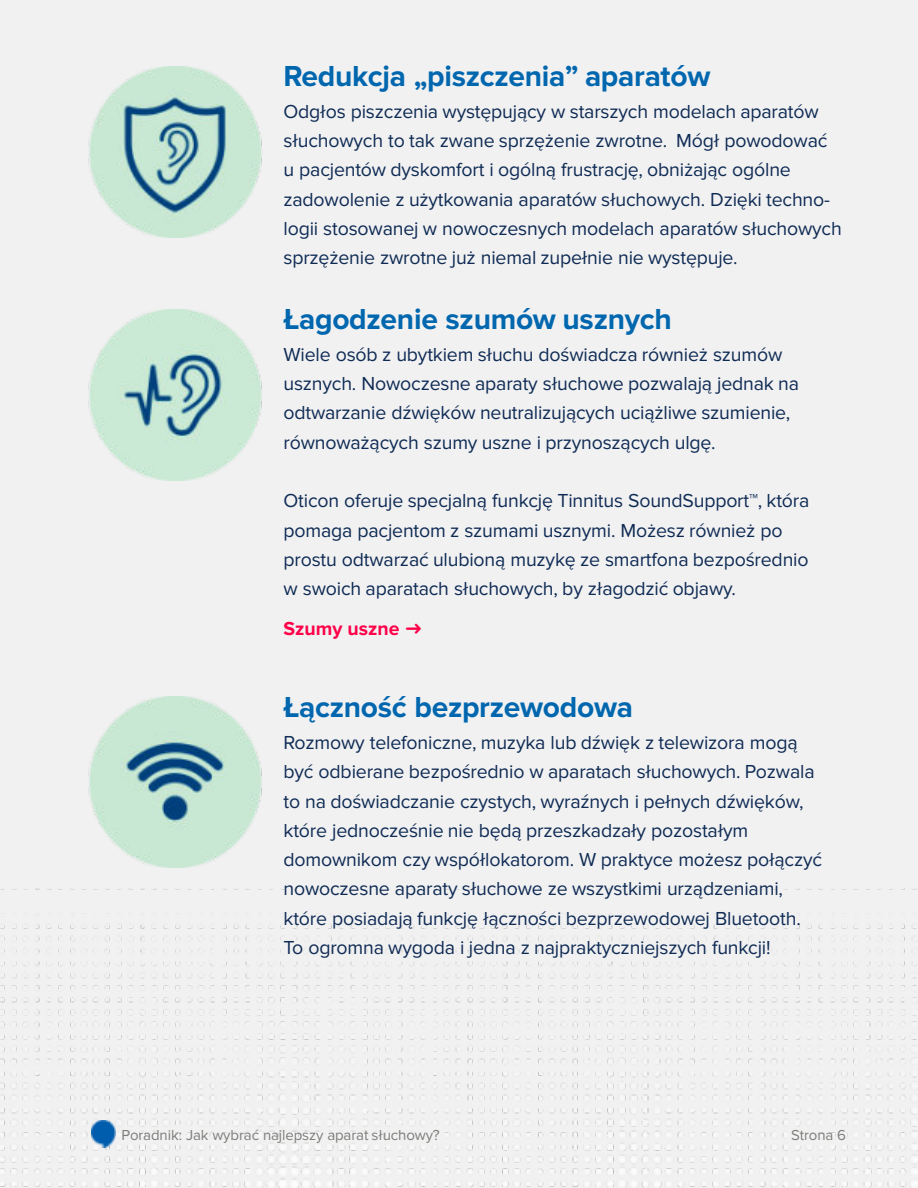
<style>
.page{position:relative;width:918px;height:1188px;background:#f1f1f2}
.page>*{position:absolute;margin:0;border:0;box-sizing:border-box;transform-origin:0 0}
.t1{font:700 30px "Proxima Nova";letter-spacing:-.01em;color:#0067af}
.t2{font:19.5px/29.2px "Proxima Nova";letter-spacing:-.01em;color:#0f2b54}
.t3{font:700 19.5px "Proxima Nova";color:#ff0049}
.t4{font:15px "Proxima Nova";letter-spacing:-.005em;color:#7f7d79}
</style>
<div class="page">
<img style="left:0;top:888px;width:918px;height:300px">
<img style="left:91px;top:1120px;width:24px;height:27px">
<img style="left:88px;top:67px;width:174px;height:170px">
<img style="left:88px;top:310px;width:174px;height:170px">
<img style="left:88px;top:697px;width:174px;height:171px">
<h1 class="t1" style="left:284px;top:62px;width:428px">Redukcja „piszczenia” aparatów</h1>
<p class="t2" style="left:284px;top:98px;width:560px">Odgłos piszczenia występujący w starszych modelach aparatów słuchowych to tak zwane sprzężenie zwrotne. Mógł powodować u pacjentów dyskomfort i ogólną frustrację, obniżając ogólne zadowolenie z użytkowania aparatów słuchowych. Dzięki techno&shy;logii stosowanej w nowoczesnych modelach aparatów słuchowych sprzężenie zwrotne już niemal zupełnie nie występuje.</p>
<h1 class="t1" style="left:284px;top:305px;width:390px">Łagodzenie szumów usznych</h1>
<p class="t2" style="left:284px;top:341px;width:517px">Wiele osób z ubytkiem słuchu doświadcza również szumów usznych. Nowoczesne aparaty słuchowe pozwalają jednak na odtwarzanie dźwięków neutralizujących uciążliwe szumienie, równoważących szumy uszne i przynoszących ulgę.</p>
<p class="t2" style="left:284px;top:487px;width:527px">Oticon oferuje specjalną funkcję Tinnitus SoundSupport™, która pomaga pacjentom z szumami usznymi. Możesz również po prostu odtwarzać ulubioną muzykę ze smartfona bezpośrednio w swoich aparatach słuchowych, by złagodzić objawy.</p>
<p class="t3" style="left:284px;top:620px;width:141px">Szumy uszne ➜</p>
<h1 class="t1" style="left:284px;top:693px;width:351px">Łączność bezprzewodowa</h1>
<p class="t2" style="left:284px;top:729px;width:540px">Rozmowy telefoniczne, muzyka lub dźwięk z telewizora mogą być odbierane bezpośrednio w aparatach słuchowych. Pozwala to na doświadczanie czystych, wyraźnych i pełnych dźwięków, które jednocześnie nie będą przeszkadzały pozostałym domownikom czy współlokatorom. W praktyce możesz połączyć nowoczesne aparaty słuchowe ze wszystkimi urządzeniami, które posiadają funkcję łączności bezprzewodowej Bluetooth.<br>To ogromna wygoda i jedna z najpraktyczniejszych funkcji!</p>
<p class="t4" style="left:122px;top:1128px;width:320px">Poradnik: Jak wybrać najlepszy aparat słuchowy?</p>
<p class="t4" style="left:791px;top:1128px;width:56px">Strona 6</p>
</div>
